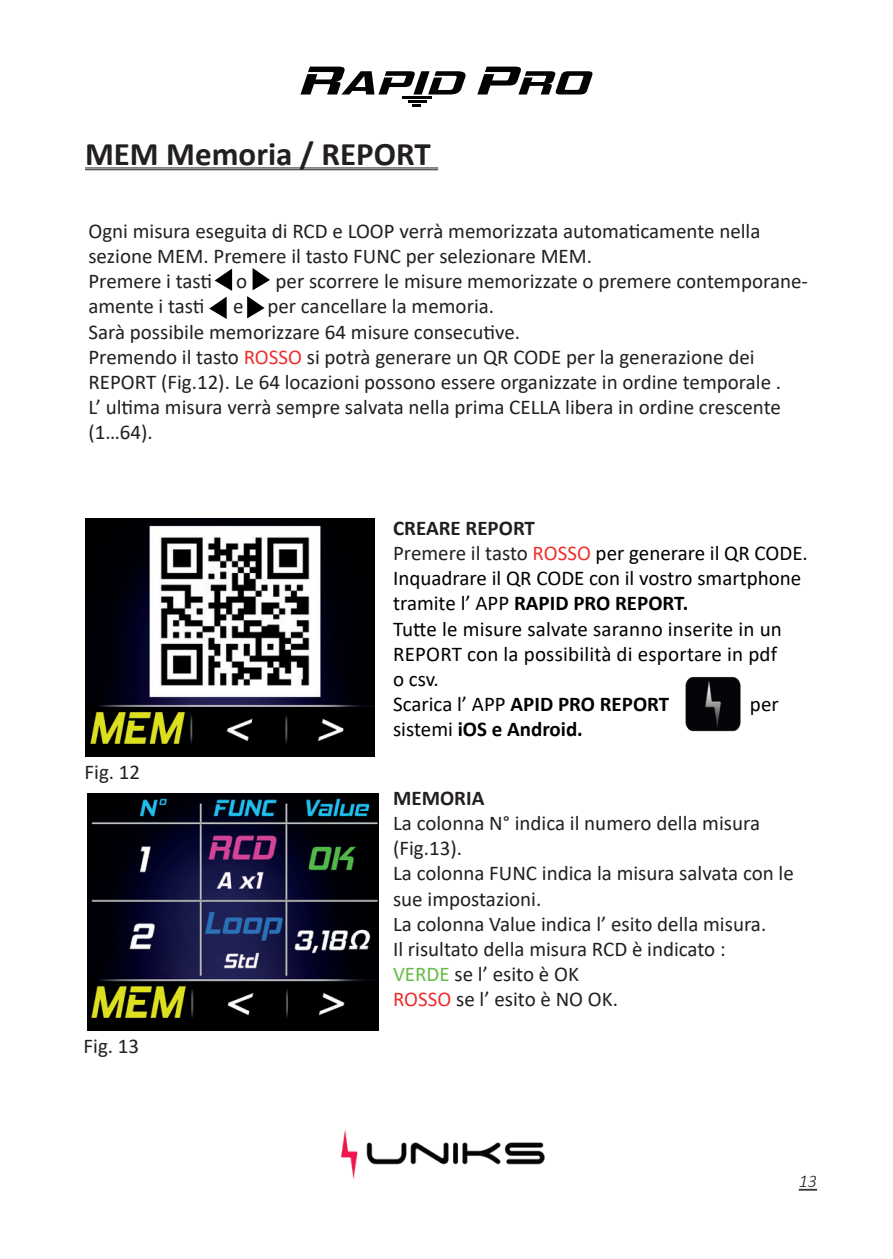
<style>
.page{position:relative;width:893px;height:1259px;background:#fff}
.page>*{position:absolute;margin:0;border:0;box-sizing:border-box;transform-origin:0 0}
.t1{font:700 33px "Calibri";color:#231f20}
.t2{font:21px/25.2px "Calibri";color:#231f20}
.t3{font:21px/25.2px "Calibri";color:#000001}
.t4{font:700 21px "Calibri";color:#000001}
.t5{font:700 21px "Calibri";color:#231f20}
.t6{font:italic 300 18px "Calibri";color:#231f20}
.s1{color:#ee302f}
.s2{font-weight:700;color:#231f20}
.s3{color:#231f20}
.s4{color:#ee302e}
.s5{font-weight:700}
.s6{font-weight:400}
.s7{color:#65bc46}
.s8{color:#ee2d2d}
</style>
<div class="page">
<svg style="left:799px;top:1188px;width:18px;height:2px"></svg>
<img style="left:340px;top:1130px;width:205px;height:49px">
<svg style="left:300px;top:67px;width:166px;height:27px"></svg>
<svg style="left:477px;top:67px;width:115px;height:27px"></svg>
<hr style="left:403px;top:96px;width:29px;height:3px;background:#030303">
<hr style="left:408px;top:100px;width:18px;height:3px;background:#030303">
<svg style="left:412px;top:104px;width:9px;height:3px"></svg>
<hr style="left:85px;top:167px;width:353px;height:1px;background:#231f20">
<hr style="left:85px;top:169px;width:353px;height:1px;background:#231f20">
<img style="left:85px;top:519px;width:289px;height:237px">
<img style="left:87px;top:793px;width:291px;height:237px">
<svg style="left:253px;top:268px;width:17px;height:22px"></svg>
<svg style="left:215px;top:268px;width:17px;height:23px"></svg>
<svg style="left:247px;top:296px;width:18px;height:22px"></svg>
<svg style="left:209px;top:297px;width:18px;height:22px"></svg>
<img style="left:685px;top:676px;width:56px;height:56px">
<h1 class="t1" style="left:85px;top:131px;width:347px">MEM Memoria / REPORT</h1>
<p class="t2" style="left:88px;top:218px;width:673px">Ogni misura eseguita di RCD e LOOP verrà memorizzata automaticamente nella sezione MEM. Premere il tasto FUNC per selezionare MEM.<br>Premere i tasti o</p>
<p class="t2" style="left:276px;top:268px;width:534px">per scorrere le misure memorizzate o premere contemporane-</p>
<p class="t2" style="left:88px;top:293px;width:694px;text-indent:145px">e per cancellare la memoria.<br>Sarà possibile memorizzare 64 misure consecutive.<br>Premendo il tasto <span class="s1">ROSSO</span> si potrà generare un QR CODE per la generazione dei REPORT (Fig.12). Le 64 locazioni possono essere organizzate in ordine temporale .<br>L’ ultima misura verrà sempre salvata nella prima CELLA libera in ordine crescente (1…64).</p>
<p class="t2" style="left:88px;top:293px;width:118px">amente i tasti</p>
<p class="t3" style="left:393px;top:514px;width:416px"><span class="s2">CREARE REPORT<br></span><span class="s3">Premere il tasto</span> <span class="s4">ROSSO</span> per generare il QR CODE.<br>Inquadrare il QR CODE con il vostro smartphone tramite l’ APP <span class="s5">RAPID PRO REPORT.<br></span>Tutte le misure salvate saranno inserite in un REPORT con la possibilità di esportare in pdf<br>o csv.<br>Scarica l’ APP <span class="s5">APID PRO REPORT</span></p>
<p class="t3" style="left:750px;top:691px;width:30px">per</p>
<p class="t2" style="left:85px;top:758px;width:57px">Fig. 12</p>
<p class="t2" style="left:84px;top:1033px;width:57px">Fig. 13</p>
<p class="t4" style="left:393px;top:714px;width:191px"><span class="s6">sistemi</span> iOS e Android.</p>
<p class="t5" style="left:393px;top:783px;width:93px">MEMORIA</p>
<p class="t2" style="left:393px;top:810px;width:402px">La colonna N° indica il numero della misura (Fig.13).<br>La colonna FUNC indica la misura salvata con le sue impostazioni.<br>La colonna Value indica l’ esito della misura.<br>Il risultato della misura RCD è indicato :<br><span class="s7">VERDE</span> se l’ esito è OK<br><span class="s8">ROSSO</span> se l’ esito è NO OK.</p>
<p class="t6" style="left:799px;top:1170px;width:20px">13</p>
</div>
